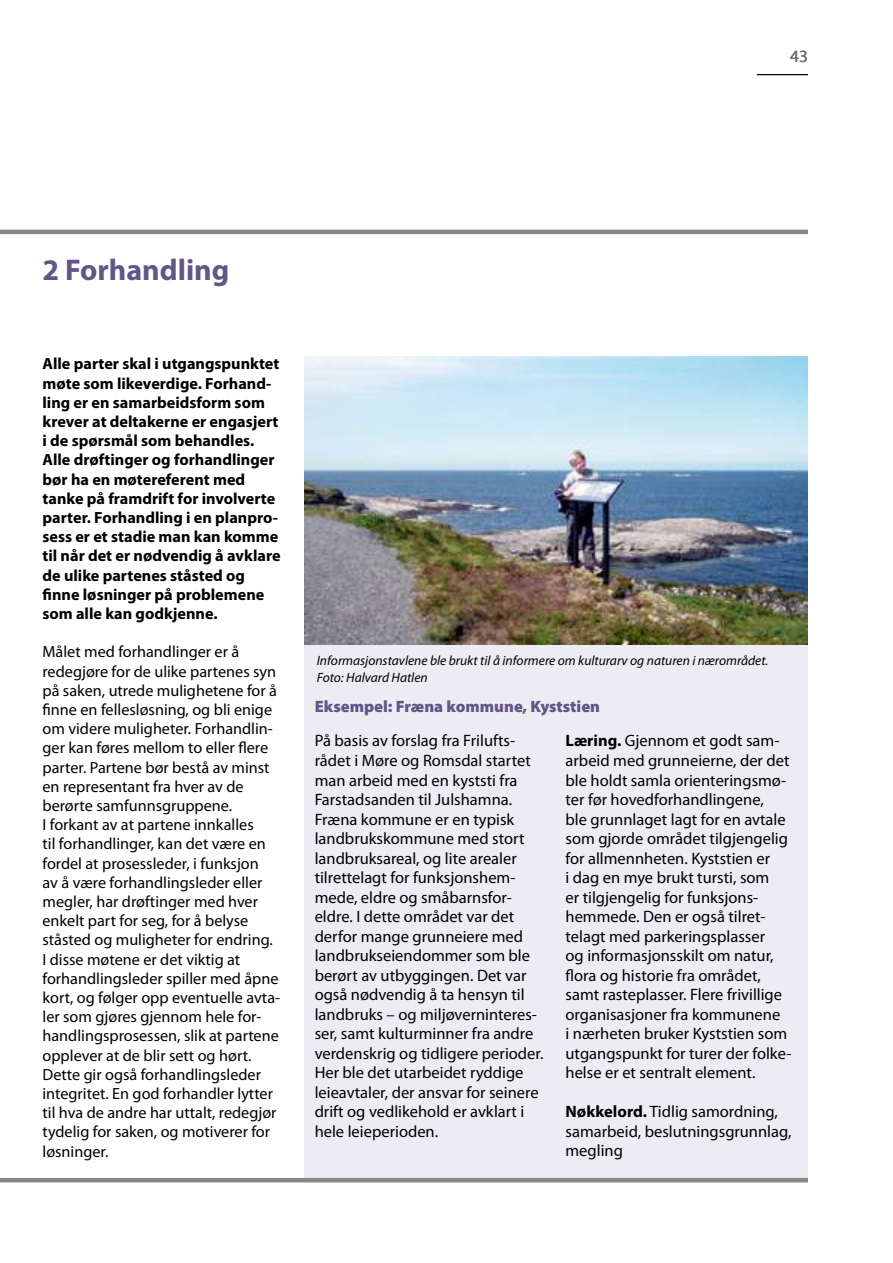
<style>
.page{position:relative;width:893px;height:1263px;background:#fff}
.page>*{position:absolute;margin:0;border:0;box-sizing:border-box;transform-origin:0 0}
.t1{font:700 30px "Myriad Pro";color:#645589}
.t2{font:17.25px "Myriad Pro";color:#6e6e6e}
.t3{font:16.5px/19.5px "Myriad Pro";color:#000}
.t4{font:900 16.5px "Myriad Pro";color:#645589}
.t5{font:16.2px/19.2px "Myriad Pro";color:#000}
.t6{font:700 16.2px/19.2px "Myriad Pro";color:#000}
.t7{font:italic 13.5px/16.5px "Myriad Pro";color:#000}
.s1{font-weight:700}
</style>
<div class="page">
<div style="left:304px;top:368px;width:504px;height:812px;background:#eeecf3"></div>
<hr style="left:0;top:1178px;width:808px;height:4px;background:#868786">
<hr style="left:0;top:230px;width:808px;height:4px;background:#868786">
<img style="left:304px;top:357px;width:504px;height:287px">
<hr style="left:757px;top:74px;width:51px;height:1px;background:#000">
<p class="t2" style="left:790px;top:45px;width:19px">43</p>
<h1 class="t1" style="left:43px;top:250px;width:188px">2 Forhandling</h1>
<p class="t6" style="left:43px;top:354px;width:240px">Alle parter skal i utgangspunktet møte som likeverdige. Forhand&shy;ling er en samarbeidsform som krever at deltakerne er engasjert i de spørsmål som behandles.<br>Alle drøftinger og forhandlinger bør ha en møtereferent med tanke på framdrift for involverte parter. Forhandling i en planpro&shy;sess er et stadie man kan komme til når det er nødvendig å avklare de ulike partenes ståsted og finne løsninger på problemene som alle kan godkjenne.</p>
<p class="t5" style="left:43px;top:642px;width:239px">Målet med forhandlinger er å redegjøre for de ulike partenes syn på saken, utrede mulighetene for å finne en fellesløsning, og bli enige om videre muligheter. Forhandlin&shy;ger kan føres mellom to eller flere parter. Partene bør bestå av minst en representant fra hver av de berørte samfunnsgruppene.<br>I forkant av at partene innkalles<br>til forhandlinger, kan det være en fordel at prosessleder, i funksjon<br>av å være forhandlingsleder eller megler, har drøftinger med hver enkelt part for seg, for å belyse ståsted og muligheter for endring.<br>I disse møtene er det viktig at forhandlingsleder spiller med åpne kort, og følger opp eventuelle avta&shy;ler som gjøres gjennom hele for&shy;handlingsprosessen, slik at partene opplever at de blir sett og hørt.<br>Dette gir også forhandlingsleder integritet. En god forhandler lytter til hva de andre har uttalt, redegjør tydelig for saken, og motiverer for løsninger.</p>
<p class="t7" style="left:317px;top:652px;width:453px">Informasjonstavlene ble brukt til å informere om kulturarv og naturen i nærområdet.<br>Foto: Halvard Hatlen</p>
<p class="t4" style="left:315px;top:695px;width:287px">Eksempel: Fræna kommune, Kyststien</p>
<p class="t3" style="left:315px;top:731px;width:230px">På basis av forslag fra Frilufts&shy;rådet i Møre og Romsdal startet man arbeid med en kyststi fra<br>Farstadsanden til Julshamna.<br>Fræna kommune er en typisk landbrukskommune med stort landbruksareal, og lite arealer tilrettelagt for funksjonshem&shy;mede, eldre og småbarnsfor&shy;eldre. I dette området var det derfor mange grunneiere med landbrukseiendommer som ble berørt av utbyggingen. Det var også nødvendig å ta hensyn til landbruks – og miljøverninteres&shy;ser, samt kulturminner fra andre verdenskrig og tidligere perioder.<br>Her ble det utarbeidet ryddige leieavtaler, der ansvar for seinere drift og vedlikehold er avklart i hele leieperioden.</p>
<p class="t3" style="left:566px;top:731px;width:227px"><span class="s1">Læring.</span> Gjennom et godt sam&shy;arbeid med grunneierne, der det ble holdt samla orienteringsmø&shy;ter før hovedforhandlingene,<br>ble grunnlaget lagt for en avtale som gjorde området tilgjengelig for allmennheten. Kyststien er<br>i dag en mye brukt tursti, som<br>er tilgjengelig for funksjons&shy;hemmede. Den er også tilret&shy;telagt med parkeringsplasser<br>og informasjonsskilt om natur, flora og historie fra området, samt rasteplasser. Flere frivillige organisasjoner fra kommunene<br>i nærheten bruker Kyststien som utgangspunkt for turer der folke&shy;helse er et sentralt element.</p>
<p class="t3" style="left:566px;top:1101px;width:227px"><span class="s1">Nøkkelord.</span> Tidlig samordning, samarbeid, beslutningsgrunnlag, megling</p>
</div>
